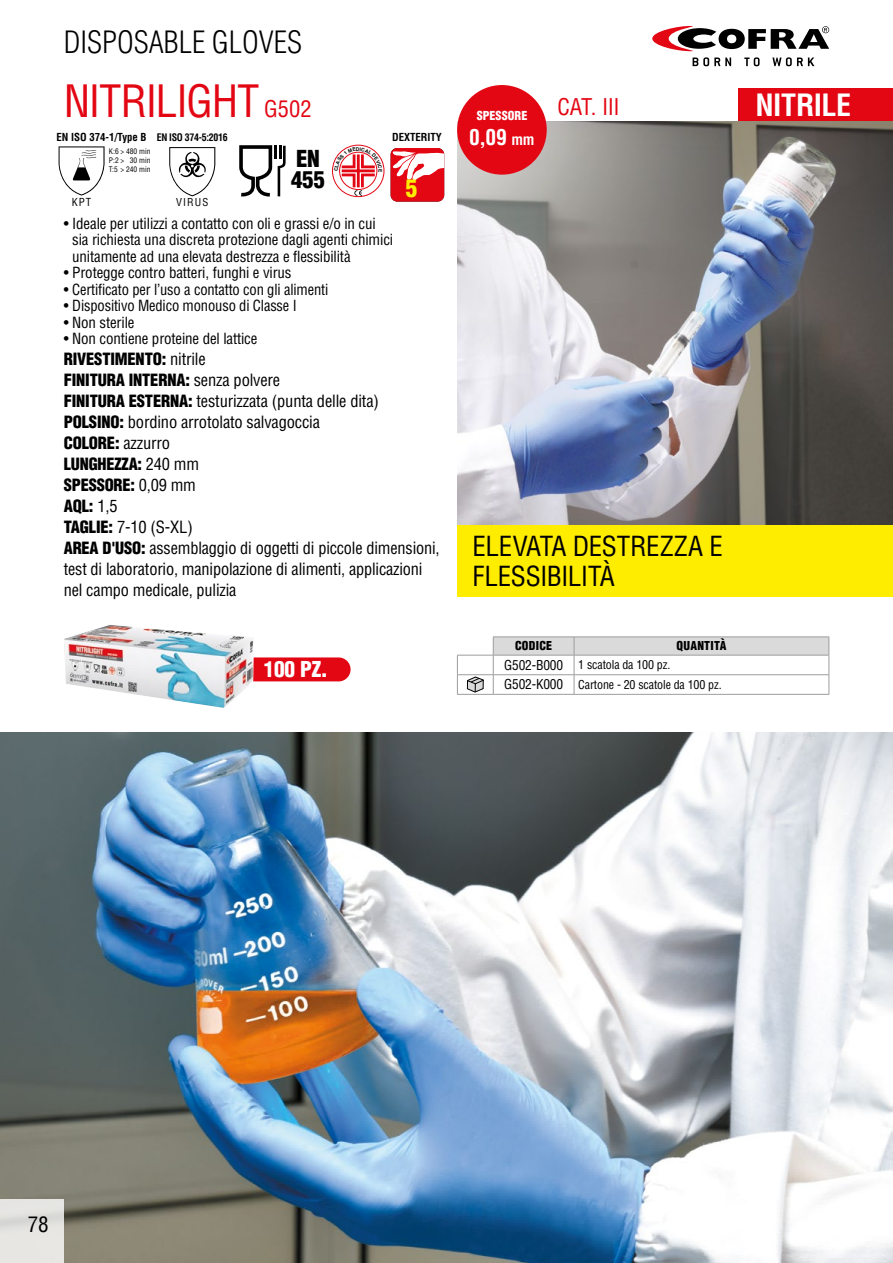
<style>
.page{position:relative;width:893px;height:1263px;background:#fff}
.page>*{position:absolute;margin:0;border:0;box-sizing:border-box;transform-origin:0 0}
.t1{font:condensed 43.5px "Helvetica LT Std";letter-spacing:-.035em;color:#e30613}
.t2{font:300 condensed 30px "Helvetica LT Std";color:#000}
.t3{font:700 condensed 30px "Helvetica LT Std";letter-spacing:-.015em;color:#fff}
.t4{font:condensed 27px/30px "Helvetica LT Std";letter-spacing:-.015em;color:#000}
.t5{font:900 condensed 23.85px "Helvetica LT Std";color:#ffed00}
.t6{font:900 condensed 22.8px/21.1px "Helvetica LT Std";color:#000}
.t7{font:condensed 22.5px "Helvetica LT Std";letter-spacing:-.025em;color:#e30613}
.t8{font:900 condensed 21.45px "Helvetica LT Std";color:#fff}
.t9{font:700 condensed 21.45px "Helvetica LT Std";color:#fff}
.t10{font:condensed 21px "Helvetica LT Std";color:#000}
.t11{font:condensed 16.5px/21px "Helvetica LT Std";letter-spacing:-.01em;color:#000}
.t12{font:condensed 15px/16.5px "Helvetica LT Std";letter-spacing:-.01em;color:#000}
.t13{font:900 condensed 12.15px "Helvetica LT Std";color:#fff}
.t14{font:condensed 12px/19.6px "Helvetica LT Std";letter-spacing:-.01em;color:#000}
.t15{font:900 condensed 12px "Helvetica LT Std";letter-spacing:.02em;color:#000}
.t16{font:700 condensed 10.8px "Helvetica LT Std";color:#000}
.t17{font:condensed 10.8px "Helvetica LT Std";color:#000}
.t18{font:condensed 10.65px "Helvetica LT Std";letter-spacing:.1em;color:#000}
.t19{font:700 condensed 10.2px "Helvetica LT Std";letter-spacing:-.03em;color:#000}
.t20{font:condensed 7.5px/9.1px "Helvetica LT Std";color:#000;text-align:justify}
.s1{font-size:22.5px}
.s2{font-weight:900}
.s3{font-size:15px}
.s4{font-size:13.35px}
</style>
<div class="page">
<svg style="left:693px;top:57px;width:38px;height:9px"></svg>
<svg style="left:744px;top:57px;width:15px;height:9px"></svg>
<svg style="left:772px;top:57px;width:42px;height:9px"></svg>
<svg style="left:652px;top:26px;width:177px;height:25px"></svg>
<img style="left:0;top:733px;width:893px;height:530px">
<div style="left:0;top:1199px;width:64px;height:64px;background:linear-gradient(to right,#e3e3e0,#e5e4e1)"></div>
<img style="left:457px;top:121px;width:436px;height:404px">
<div style="left:457px;top:525px;width:436px;height:72px;background:#ffed00"></div>
<hr style="left:493px;top:694px;width:81px;height:1px;background:#9d9d9c">
<hr style="left:574px;top:694px;width:255px;height:1px;background:#9d9d9c">
<hr style="left:457px;top:655px;width:36px;height:1px;background:#9d9d9c">
<hr style="left:457px;top:674px;width:36px;height:1px;background:#9d9d9c">
<svg style="left:493px;top:637px;width:337px;height:57px"></svg>
<hr style="left:457px;top:694px;width:36px;height:1px;background:#9d9d9c">
<svg style="left:457px;top:655px;width:1px;height:39px"></svg>
<svg style="left:466px;top:676px;width:18px;height:17px"></svg>
<svg style="left:233px;top:657px;width:118px;height:24px;background:#df2c36"></svg>
<svg style="left:239px;top:145px;width:47px;height:52px"></svg>
<svg style="left:59px;top:146px;width:46px;height:50px"></svg>
<svg style="left:169px;top:147px;width:46px;height:49px"></svg>
<svg style="left:390px;top:148px;width:55px;height:54px"></svg>
<div style="left:332px;top:145px;width:52px;height:52px;border:1px solid #e30613;border-radius:50%"></div>
<img style="left:64px;top:625px;width:55px;height:67px">
<div style="left:457px;top:85px;width:90px;height:90px;background:#e30613;border-radius:50%"></div>
<div style="left:738px;top:88px;width:155px;height:33px;background:#e30613"></div>
<svg style="left:334px;top:147px;width:48px;height:49px"></svg>
<h2 class="t2" style="left:64px;top:24px;width:240px">DISPOSABLE GLOVES</h2>
<h1 class="t1" style="left:64px;top:74px;width:250px">NITRILIGHT <span class="s1">G502</span></h1>
<p class="t16" style="left:56px;top:130px;width:92px">EN ISO 374-1/Type B</p>
<p class="t19" style="left:157px;top:131px;width:72px">EN ISO 374-5:2016</p>
<p class="t17" style="left:72px;top:195px;width:21px">KPT</p>
<p class="t20" style="left:109px;top:146px;width:43px">K:6 &gt; 480 min P:2 &gt; 30 min T:5 &gt; 240 min</p>
<p class="t18" style="left:176px;top:195px;width:34px">VIRUS</p>
<h3 class="t6" style="left:291px;top:148px;width:35px">EN<br>455</h3>
<p class="t16" style="left:392px;top:130px;width:51px">DEXTERITY</p>
<h3 class="t5" style="left:405px;top:173px;width:13px">5</h3>
<p class="t12" style="left:72px;top:215px;width:322px;text-indent:-9px">• Ideale per utilizzi a contatto con oli e grassi e/o in cui sia richiesta una discreta protezione dagli agenti chimici unitamente ad una elevata destrezza e flessibilità</p>
<p class="t12" style="left:64px;top:264px;width:229px">• Protegge contro batteri, funghi e virus</p>
<p class="t12" style="left:64px;top:281px;width:266px">• Certificato per l’uso a contatto con gli alimenti</p>
<p class="t12" style="left:64px;top:297px;width:235px">• Dispositivo Medico monouso di Classe I</p>
<p class="t12" style="left:64px;top:314px;width:72px">• Non sterile</p>
<p class="t12" style="left:64px;top:330px;width:195px">• Non contiene proteine del lattice</p>
<p class="t11" style="left:64px;top:349px;width:377px"><span class="s2">RIVESTIMENTO:</span> nitrile<br><span class="s2">FINITURA INTERNA:</span> senza polvere<br><span class="s2">FINITURA ESTERNA:</span> testurizzata (punta delle dita)<br><span class="s2">POLSINO:</span> bordino arrotolato salvagoccia<br><span class="s2">COLORE:</span> azzurro<br><span class="s2">LUNGHEZZA:</span> 240 mm<br><span class="s2">SPESSORE:</span> 0,09 mm<br><span class="s2">AQL:</span> 1,5<br><span class="s2">TAGLIE:</span> 7-10 (S-XL)<br><span class="s2">AREA D'USO:</span> assemblaggio di oggetti di piccole dimensioni, test di laboratorio, manipolazione di alimenti, applicazioni nel campo medicale, pulizia</p>
<h3 class="t8" style="left:264px;top:656px;width:66px">100 PZ.</h3>
<p class="t13" style="left:477px;top:108px;width:52px">SPESSORE</p>
<h3 class="t9" style="left:469px;top:123px;width:67px">0,09 <span class="s3">mm</span></h3>
<h3 class="t7" style="left:557px;top:92px;width:64px">CAT. III</h3>
<h2 class="t3" style="left:755px;top:86px;width:97px">NITRILE</h2>
<h3 class="t4" style="left:473px;top:531px;width:252px">ELEVATA DESTREZZA E<br>FLESSIBILITÀ</h3>
<p class="t15" style="left:515px;top:638px;width:39px">CODICE</p>
<p class="t15" style="left:677px;top:638px;width:51px">QUANTITÀ</p>
<p class="t14" style="left:504px;top:655px;width:219px"><span class="s4">G502-B000</span> 1 scatola da 100 pz.<br><span class="s4">G502-K000</span> Cartone - 20 scatole da 100 pz.</p>
<p class="t10" style="left:28px;top:1211px;width:23px">78</p>
</div>
